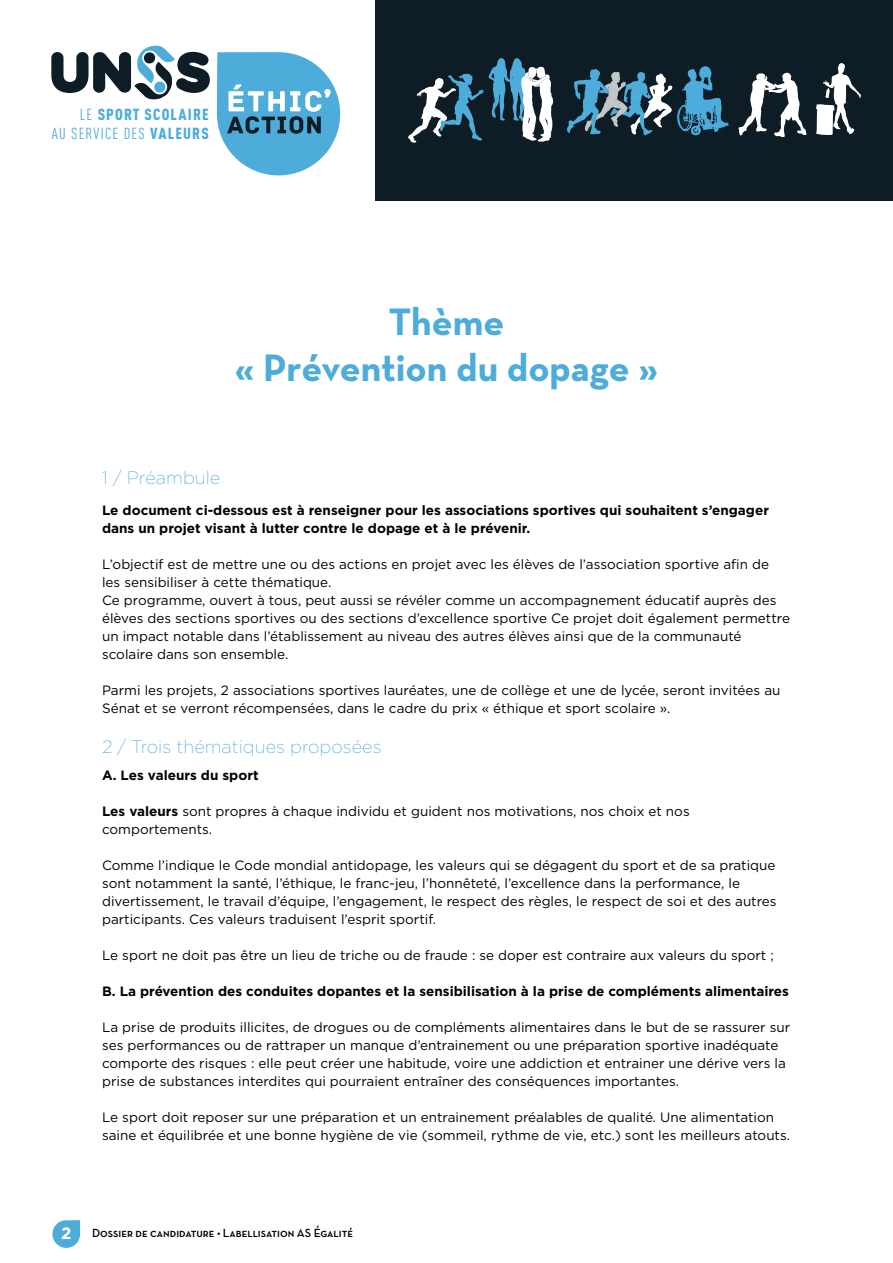
<style>
.page{position:relative;width:893px;height:1263px;background:#fff}
.page>*{position:absolute;margin:0;border:0;box-sizing:border-box;transform-origin:0 0}
.t1{font:700 39px/46.8px "Neutra Text";color:#4dacda;text-align:center}
.t2{font:200 18px "Gotham";color:#4dacda}
.t3{font:700 16.5px "Gotham";color:#fff}
.t4{font:900 15.9px/19px "DIN Cond";letter-spacing:.075em;color:#4dacda;text-align:right}
.t5{font:13.5px/18px "Gotham";color:#000}
.t6{font:700 13.5px/18px "Gotham";color:#000}
.t7{font:12px "Neutra Text Demi SC";color:#000}
.s1{font-weight:400}
.s2{font-weight:700}
</style>
<div class="page">
<div style="left:52px;top:1220px;width:28px;height:28px;background:#4dacda;border-radius:14px"></div>
<div style="left:376px;top:0;width:517px;height:201px;background:#0e1c25"></div>
<svg style="left:51px;top:45px;width:159px;height:55px"></svg>
<svg style="left:217px;top:52px;width:123px;height:124px"></svg>
<svg style="left:408px;top:58px;width:145px;height:85px"></svg>
<svg style="left:567px;top:69px;width:105px;height:66px"></svg>
<svg style="left:739px;top:72px;width:67px;height:65px"></svg>
<img style="left:816px;top:63px;width:45px;height:71px">
<img style="left:677px;top:66px;width:52px;height:70px">
<p class="t4" style="left:52px;top:105px;width:158px"><span class="s1">LE</span> SPORT SCOLAIRE<br><span class="s1">AU SERVICE DES</span> VALEURS</p>
<h1 class="t1" style="left:235px;top:297px;width:425px">Thème<br>« Prévention du dopage »</h1>
<h2 class="t2" style="left:102px;top:468px;width:120px">1 / Préambule</h2>
<p class="t6" style="left:102px;top:501px;width:668px">Le document ci-dessous est à renseigner pour les associations sportives qui souhaitent s’engager dans un projet visant à lutter contre le dopage et à le prévenir.</p>
<p class="t5" style="left:102px;top:555px;width:689px">L’objectif est de mettre une ou des actions en projet avec les élèves de l’association sportive afin de les sensibiliser à cette thématique.<br>Ce programme, ouvert à tous, peut aussi se révéler comme un accompagnement éducatif auprès des élèves des sections sportives ou des sections d’excellence sportive Ce projet doit également permettre un impact notable dans l’établissement au niveau des autres élèves ainsi que de la communauté scolaire dans son ensemble.</p>
<p class="t5" style="left:102px;top:681px;width:680px">Parmi les projets, 2 associations sportives lauréates, une de collège et une de lycée, seront invitées au<br>Sénat et se verront récompensées, dans le cadre du prix « éthique et sport scolaire ».</p>
<h2 class="t2" style="left:102px;top:737px;width:281px">2 / Trois thématiques proposées</h2>
<p class="t6" style="left:102px;top:766px;width:158px">A. Les valeurs du sport</p>
<p class="t5" style="left:102px;top:802px;width:589px"><span class="s2">Les valeurs</span> sont propres à chaque individu et guident nos motivations, nos choix et nos comportements.</p>
<p class="t5" style="left:102px;top:856px;width:676px">Comme l’indique le Code mondial antidopage, les valeurs qui se dégagent du sport et de sa pratique sont notamment la santé, l’éthique, le franc-jeu, l’honnêteté, l’excellence dans la performance, le divertissement, le travail d’équipe, l’engagement, le respect des règles, le respect de soi et des autres participants. Ces valeurs traduisent l’esprit sportif.</p>
<p class="t5" style="left:102px;top:946px;width:673px">Le sport ne doit pas être un lieu de triche ou de fraude : se doper est contraire aux valeurs du sport ;</p>
<p class="t6" style="left:102px;top:982px;width:688px">B. La prévention des conduites dopantes et la sensibilisation à la prise de compléments alimentaires</p>
<p class="t5" style="left:102px;top:1018px;width:690px">La prise de produits illicites, de drogues ou de compléments alimentaires dans le but de se rassurer sur ses performances ou de rattraper un manque d’entrainement ou une préparation sportive inadéquate comporte des risques : elle peut créer une habitude, voire une addiction et entrainer une dérive vers la prise de substances interdites qui pourraient entraîner des conséquences importantes.</p>
<p class="t5" style="left:102px;top:1108px;width:690px">Le sport doit reposer sur une préparation et un entrainement préalables de qualité. Une alimentation saine et équilibrée et une bonne hygiène de vie (sommeil, rythme de vie, etc.) sont les meilleurs atouts.</p>
<p class="t3" style="left:61px;top:1223px;width:12px">2</p>
<p class="t7" style="left:92px;top:1225px;width:262px">Dossier de candidature • Labellisation AS Égalité</p>
</div>
